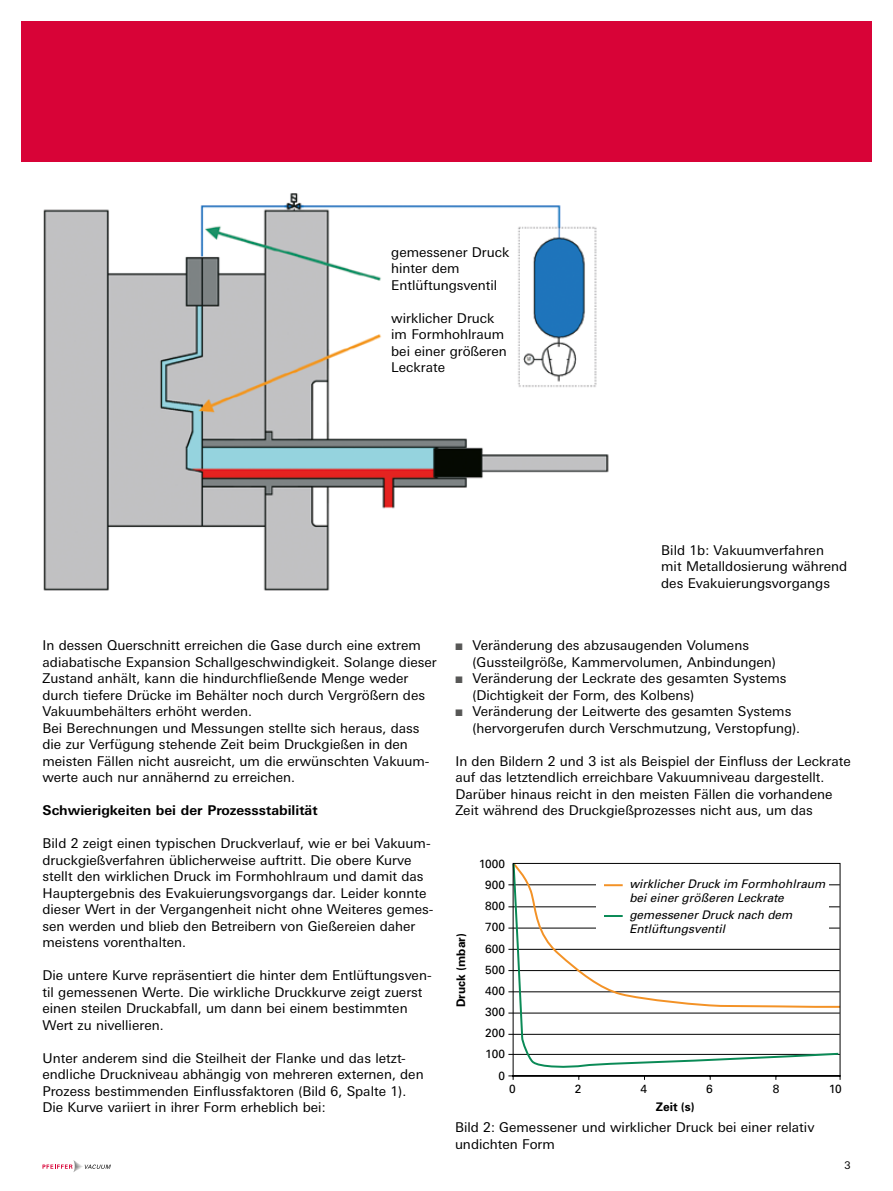
<style>
.page{position:relative;width:893px;height:1191px;background:#fff}
.page>*{position:absolute;margin:0;border:0;box-sizing:border-box;transform-origin:0 0}
.t1{font:13.5px/16.5px "Univers Next W1 G";color:#000}
.t2{font:700 13.5px "Univers Next W1 G";color:#000}
.t3{font:italic 11.85px/14.2px "Univers";color:#000}
.t4{font:11.85px/21.1px "Univers";color:#000;text-align:right}
.t5{font:700 11.85px "Univers";color:#000}
.t6{font:10.5px "Univers Next W1 G";color:#000}
.s1{color:#575756}
</style>
<div class="page">
<svg style="left:43px;top:1160px;width:68px;height:12px"></svg>
<div style="left:21px;top:21px;width:851px;height:141px;background:#d80337"></div>
<img style="left:43px;top:193px;width:566px;height:398px">
<svg style="left:508px;top:862px;width:333px;height:218px"></svg>
<div style="left:596px;top:872px;width:232px;height:70px;background:#fff"></div>
<svg style="left:604px;top:884px;width:19px;height:2px"></svg>
<svg style="left:604px;top:915px;width:19px;height:2px"></svg>
<p class="t1" style="left:391px;top:244px;width:120px">gemessener Druck hinter dem<br>Entlüftungsventil</p>
<p class="t1" style="left:391px;top:310px;width:117px">wirklicher Druck im Formhohlraum bei einer größeren<br>Leckrate</p>
<p class="t1" style="left:661px;top:541px;width:187px">Bild 1b: Vakuumverfahren mit Metalldosierung während des Evakuierungsvorgangs</p>
<p class="t1" style="left:43px;top:637px;width:396px">In dessen Querschnitt erreichen die Gase durch eine extrem adiabatische Expansion Schallgeschwindigkeit. Solange dieser Zustand anhält, kann die hindurchfließende Menge weder durch tiefere Drücke im Behälter noch durch Vergrößern des Vakuumbehälters erhöht werden.<br>Bei Berechnungen und Messungen stellte sich heraus, dass die zur Verfügung stehende Zeit beim Druckgießen in den meisten Fällen nicht ausreicht, um die erwünschten Vakuum&shy;werte auch nur annähernd zu erreichen.</p>
<p class="t2" style="left:43px;top:802px;width:277px">Schwierigkeiten bei der Prozessstabilität</p>
<p class="t1" style="left:43px;top:835px;width:392px">Bild 2 zeigt einen typischen Druckverlauf, wie er bei Vakuum&shy;druckgießverfahren üblicherweise auftritt. Die obere Kurve stellt den wirklichen Druck im Formhohlraum und damit das Hauptergebnis des Evakuierungsvorgangs dar. Leider konnte dieser Wert in der Vergangenheit nicht ohne Weiteres gemes&shy;sen werden und blieb den Betreibern von Gießereien daher meistens vorenthalten.</p>
<p class="t1" style="left:43px;top:967px;width:391px">Die untere Kurve repräsentiert die hinter dem Entlüftungsven&shy;til gemessenen Werte. Die wirkliche Druckkurve zeigt zuerst einen steilen Druckabfall, um dann bei einem bestimmten Wert zu nivellieren.</p>
<p class="t1" style="left:43px;top:1049px;width:383px">Unter anderem sind die Steilheit der Flanke und das letzt&shy;endliche Druckniveau abhängig von mehreren externen, den Prozess bestimmenden Einflussfaktoren (Bild 6, Spalte 1).<br>Die Kurve variiert in ihrer Form erheblich bei:</p>
<p class="t1" style="left:472px;top:637px;width:305px;text-indent:-17px"><span class="s1">■</span> Veränderung des abzusaugenden Volumens (Gussteilgröße, Kammervolumen, Anbindungen)</p>
<p class="t1" style="left:472px;top:670px;width:316px;text-indent:-17px"><span class="s1">■</span> Veränderung der Leckrate des gesamten Systems (Dichtigkeit der Form, des Kolbens)</p>
<p class="t1" style="left:472px;top:703px;width:329px;text-indent:-17px"><span class="s1">■</span> Veränderung der Leitwerte des gesamten Systems (hervorgerufen durch Verschmutzung, Verstopfung).</p>
<p class="t1" style="left:455px;top:753px;width:397px">In den Bildern 2 und 3 ist als Beispiel der Einfluss der Leckrate auf das letztendlich erreichbare Vakuumniveau dargestellt.<br>Darüber hinaus reicht in den meisten Fällen die vorhandene Zeit während des Druckgießprozesses nicht aus, um das</p>
<p class="t5" style="left:454px;top:1007px;width:75px;rotate:-90deg">Druck (mbar)</p>
<p class="t4" style="left:479px;top:853px;width:28px">1000<br>900<br>800<br>700<br>600<br>500<br>400<br>300<br>200<br>100<br>0</p>
<p class="t3" style="left:629px;top:877px;width:198px">wirklicher Druck im Formhohlraum bei einer größeren Leckrate</p>
<p class="t3" style="left:629px;top:907px;width:165px">gemessener Druck nach dem<br>Entlüftungsventil</p>
<p class="t4" style="left:509px;top:1078px;width:8px">0</p>
<p class="t4" style="left:575px;top:1078px;width:8px">2</p>
<p class="t4" style="left:640px;top:1078px;width:8px">4</p>
<p class="t4" style="left:706px;top:1078px;width:8px">6</p>
<p class="t4" style="left:773px;top:1078px;width:8px">8</p>
<p class="t4" style="left:829px;top:1078px;width:15px">10</p>
<p class="t5" style="left:656px;top:1100px;width:40px">Zeit (s)</p>
<p class="t1" style="left:455px;top:1119px;width:361px">Bild 2: Gemessener und wirklicher Druck bei einer relativ undichten Form</p>
<p class="t6" style="left:844px;top:1159px;width:8px">3</p>
</div>
